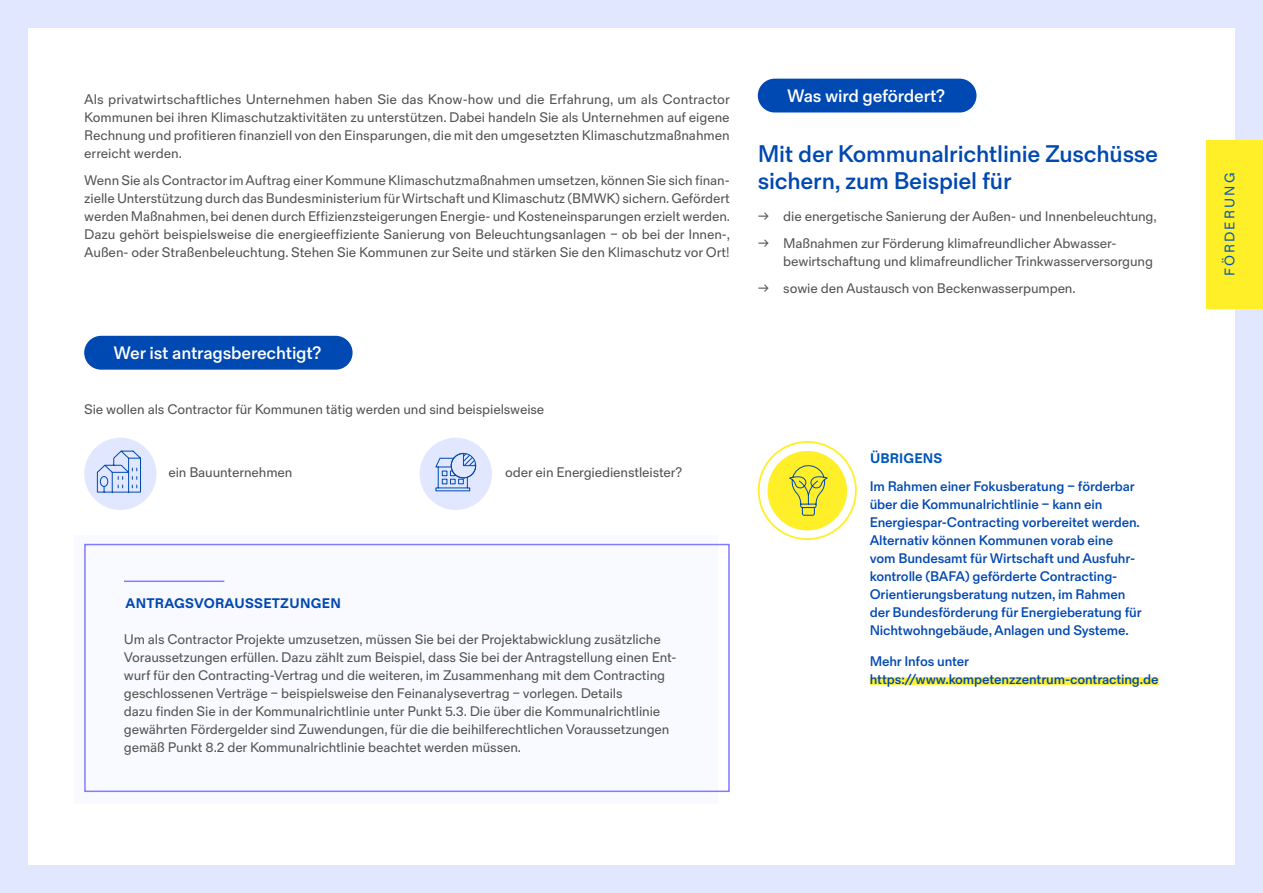
<style>
.page{position:relative;width:1263px;height:893px;background:#e1e7ff}
.page>*{position:absolute;margin:0;border:0;box-sizing:border-box;transform-origin:0 0}
.t1{font:500 24px/27px "Fold Grotesque Pro";letter-spacing:-.01em;color:#0048b2}
.t2{font:500 18px "Fold Grotesque Pro";letter-spacing:-.01em;color:#fff}
.t3{font:13.8px/18px "Fold Grotesque Pro";letter-spacing:-.01em;color:#535352;text-align:justify}
.t4{font:500 13.8px/18px "Fold Grotesque Pro";letter-spacing:-.01em;color:#0048b2}
.t5{font:700 13.8px "Fold Grotesque Pro";letter-spacing:.02em;color:#0048b2}
.t6{font:13.8px "Fold Grotesque Pro";letter-spacing:.15em;color:#0057ba}
.t7{font:700 13.8px "Fold Grotesque Pro";letter-spacing:.01em;color:#0057ba}
</style>
<div class="page">
<div style="left:28px;top:28px;width:1207px;height:836px;background:#fff"></div>
<div style="left:74px;top:535px;width:644px;height:269px;background:#f9faff"></div>
<div style="left:758px;top:79px;width:218px;height:34px;background:#0048b2;border-radius:17px"></div>
<div style="left:84px;top:438px;width:72px;height:72px;background:#e1e7ff;border-radius:50%"></div>
<div style="left:84px;top:336px;width:269px;height:34px;background:#0048b2;border-radius:17px"></div>
<svg style="left:96px;top:450px;width:45px;height:43px"></svg>
<div style="left:420px;top:438px;width:72px;height:72px;background:#e1e7ff;border-radius:50%"></div>
<svg style="left:435px;top:453px;width:41px;height:38px"></svg>
<div style="left:451px;top:453px;width:25px;height:25px;border:1px solid #0048b2;border-radius:50%"></div>
<div style="left:84px;top:544px;width:646px;height:248px;border:2px solid #817bff"></div>
<hr style="left:124px;top:581px;width:100px;height:1px;background:#817bff">
<div style="left:870px;top:677px;width:288px;height:8px;background:#ffef29"></div>
<div style="left:767px;top:451px;width:80px;height:79px;background:#ffef29;border-radius:50%"></div>
<div style="left:758px;top:441px;width:99px;height:99px;border:2px solid #ffef29;border-radius:50%"></div>
<svg style="left:789px;top:465px;width:39px;height:51px"></svg>
<div style="left:1207px;top:140px;width:56px;height:169px;background:#ffef29"></div>
<p class="t3" style="left:84px;top:90px;width:647px">Als privatwirtschaftliches Unternehmen haben Sie das Know-how und die Erfahrung, um als Contractor Kommunen bei ihren Klimaschutzaktivitäten zu unterstützen. Dabei handeln Sie als Unternehmen auf eigene Rechnung und profitieren finanziell von den Einsparungen, die mit den umgesetzten Klimaschutzmaßnahmen erreicht werden.</p>
<p class="t3" style="left:84px;top:171px;width:647px">Wenn Sie als Contractor im Auftrag einer Kommune Klimaschutzmaßnahmen umsetzen, können Sie sich finan&shy;zielle Unterstützung durch das Bundesministerium für Wirtschaft und Klimaschutz (BMWK) sichern. Gefördert werden Maßnahmen, bei denen durch Effizienzsteigerungen Energie- und Kosteneinsparungen erzielt werden.<br>Dazu gehört beispielsweise die energieeffiziente Sanierung von Beleuchtungsanlagen – ob bei der Innen-, Außen- oder Straßenbeleuchtung. Stehen Sie Kommunen zur Seite und stärken Sie den Klimaschutz vor Ort!</p>
<h2 class="t2" style="left:114px;top:342px;width:209px">Wer ist antragsberechtigt?</h2>
<p class="t3" style="left:84px;top:400px;width:462px">Sie wollen als Contractor für Kommunen tätig werden und sind beispielsweise</p>
<p class="t3" style="left:168px;top:463px;width:126px">ein Bauunternehmen</p>
<p class="t3" style="left:505px;top:463px;width:179px">oder ein Energiedienstleister?</p>
<h3 class="t5" style="left:125px;top:594px;width:217px">ANTRAGSVORAUSSETZUNGEN</h3>
<p class="t3" style="left:124px;top:630px;width:538px">Um als Contractor Projekte umzusetzen, müssen Sie bei der Projektabwicklung zusätzliche</p>
<p class="t3" style="left:124px;top:666px;width:547px;text-align:left">wurf für den Contracting-Vertrag und die weiteren, im Zusammenhang mit dem Contracting geschlossenen Verträge – beispielsweise den Feinanalysevertrag – vorlegen. Details<br>dazu finden Sie in der Kommunalrichtlinie unter Punkt 5.3. Die über die Kommunalrichtlinie gewährten Fördergelder sind Zuwendungen, für die die beihilferechtlichen Voraussetzungen gemäß Punkt 8.2 der Kommunalrichtlinie beachtet werden müssen.</p>
<p class="t3" style="left:124px;top:648px;width:554px">Voraussetzungen erfüllen. Dazu zählt zum Beispiel, dass Sie bei der Antragstellung einen Ent-</p>
<h2 class="t2" style="left:787px;top:84px;width:160px">Was wird gefördert?</h2>
<p class="t1" style="left:758px;top:141px;width:402px">Mit der Kommunalrichtlinie Zuschüsse sichern, zum Beispiel für</p>
<p class="t3" style="left:758px;top:207px;width:400px">→ die energetische Sanierung der Außen- und Innenbeleuchtung,</p>
<p class="t3" style="left:783px;top:252px;width:371px">bewirtschaftung und klimafreundlicher Trinkwasserversorgung</p>
<p class="t3" style="left:758px;top:279px;width:319px">→ sowie den Austausch von Beckenwasserpumpen.</p>
<p class="t3" style="left:758px;top:234px;width:360px">→ Maßnahmen zur Förderung klimafreundlicher Abwasser-</p>
<h3 class="t7" style="left:870px;top:450px;width:74px">ÜBRIGENS</h3>
<p class="t4" style="left:870px;top:477px;width:272px">Im Rahmen einer Fokusberatung – förderbar über die Kommunalrichtlinie – kann ein Energiespar-Contracting vorbereitet werden.<br>Alternativ können Kommunen vorab eine</p>
<p class="t4" style="left:870px;top:567px;width:274px">kontrolle (BAFA) geförderte Contracting-Orientierungsberatung nutzen, im Rahmen der Bundesförderung für Energieberatung für Nichtwohngebäude, Anlagen und Systeme.</p>
<p class="t4" style="left:870px;top:652px;width:290px">Mehr Infos unter https://www.kompetenzzentrum-contracting.de</p>
<p class="t4" style="left:870px;top:549px;width:267px">vom Bundesamt für Wirtschaft und Ausfuhr-</p>
<p class="t6" style="left:1221px;top:276px;width:105px;rotate:-90deg">FÖRDERUNG</p>
</div>
